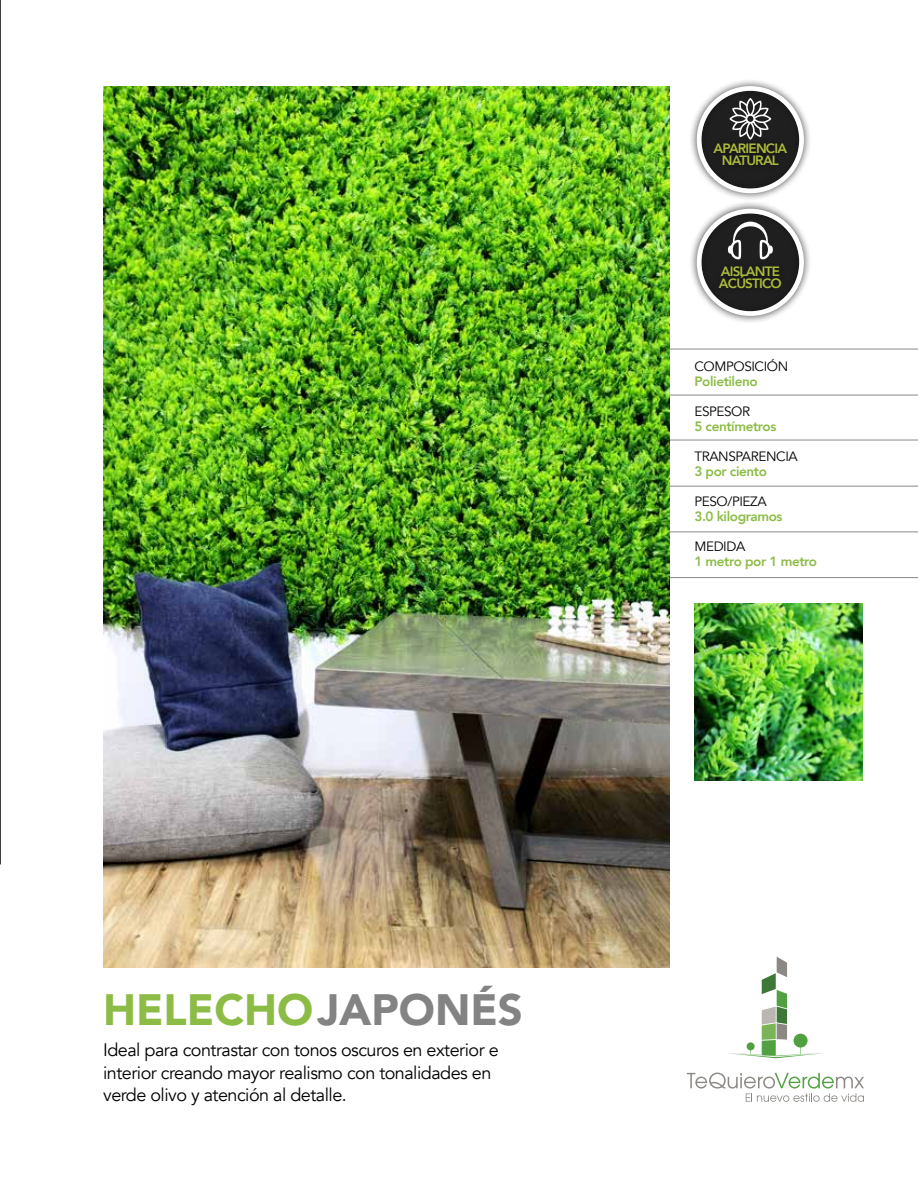
<style>
.page{position:relative;width:918px;height:1188px;background:#fff}
.page>*{position:absolute;margin:0;border:0;box-sizing:border-box;transform-origin:0 0}
.t1{font:900 43.5px "Avenir LT";color:#8dbc46}
.t2{font:18px/22.5px "Avenir";letter-spacing:-.03em;color:#000}
.t3{font:800 13.5px "Avenir";letter-spacing:-.03em;color:#8dbc46}
.t4{font:13.5px "Avenir";letter-spacing:-.03em;color:#000}
.t5{font:800 13.5px/12px "Avenir";letter-spacing:-.06em;color:#adba3d;text-align:center}
.s1{color:#838383}
</style>
<div class="page">
<hr style="left:601px;top:349px;width:317px;height:1px;background:#888">
<hr style="left:601px;top:395px;width:317px;height:1px;background:#888">
<hr style="left:601px;top:440px;width:317px;height:1px;background:#888">
<hr style="left:601px;top:486px;width:317px;height:1px;background:#888">
<hr style="left:601px;top:532px;width:317px;height:1px;background:#888">
<hr style="left:601px;top:577px;width:317px;height:1px;background:#888">
<img style="left:695px;top:603px;width:167px;height:178px">
<img style="left:103px;top:86px;width:566px;height:882px">
<svg style="left:729px;top:957px;width:93px;height:101px"></svg>
<div style="left:747px;top:1042px;width:8px;height:8px;background:#51a142;border-radius:4px"></div>
<div style="left:794px;top:1034px;width:14px;height:14px;background:#51a142;border-radius:7px"></div>
<svg style="left:687px;top:1073px;width:177px;height:29px"></svg>
<svg style="left:0;top:0;width:1px;height:864px"></svg>
<div style="left:689px;top:78px;width:123px;height:124px;background:#000;opacity:.75"></div>
<svg style="left:699px;top:88px;width:103px;height:103px;background:#2f2f2f"></svg>
<div style="left:697px;top:86px;width:107px;height:107px;border:5px solid #fff;border-radius:50%"></div>
<svg style="left:729px;top:98px;width:42px;height:42px;background:#5d5d5d"></svg>
<div style="left:689px;top:201px;width:123px;height:123px;background:#000;opacity:.75"></div>
<svg style="left:699px;top:211px;width:103px;height:103px;background:#2f2f2f"></svg>
<div style="left:697px;top:209px;width:107px;height:107px;border:5px solid #fff;border-radius:50%"></div>
<svg style="left:728px;top:222px;width:45px;height:37px"></svg>
<h1 class="t1" style="left:103px;top:984px;width:421px">HELECHO<span class="s1">JAPONÉS</span></h1>
<p class="t2" style="left:103px;top:1039px;width:397px">Ideal para contrastar con tonos oscuros en exterior e interior creando mayor realismo con tonalidades en verde olivo y atención al detalle.</p>
<p class="t5" style="left:714px;top:143px;width:75px">APARIENCIA<br>NATURAL</p>
<p class="t5" style="left:719px;top:265px;width:64px;text-align:left">AISLANTE<br>ACÚSTICO</p>
<p class="t4" style="left:694px;top:358px;width:95px">COMPOSICIÓN</p>
<p class="t3" style="left:694px;top:371px;width:65px">Polietileno</p>
<p class="t4" style="left:694px;top:403px;width:57px">ESPESOR</p>
<p class="t3" style="left:694px;top:416px;width:83px">5 centímetros</p>
<p class="t4" style="left:694px;top:448px;width:105px">TRANSPARENCIA</p>
<p class="t3" style="left:694px;top:461px;width:74px">3 por ciento</p>
<p class="t4" style="left:694px;top:493px;width:74px">PESO/PIEZA</p>
<p class="t3" style="left:694px;top:506px;width:90px">3.0 kilogramos</p>
<p class="t4" style="left:694px;top:538px;width:52px">MEDIDA</p>
<p class="t3" style="left:694px;top:551px;width:124px">1 metro por 1 metro</p>
</div>
